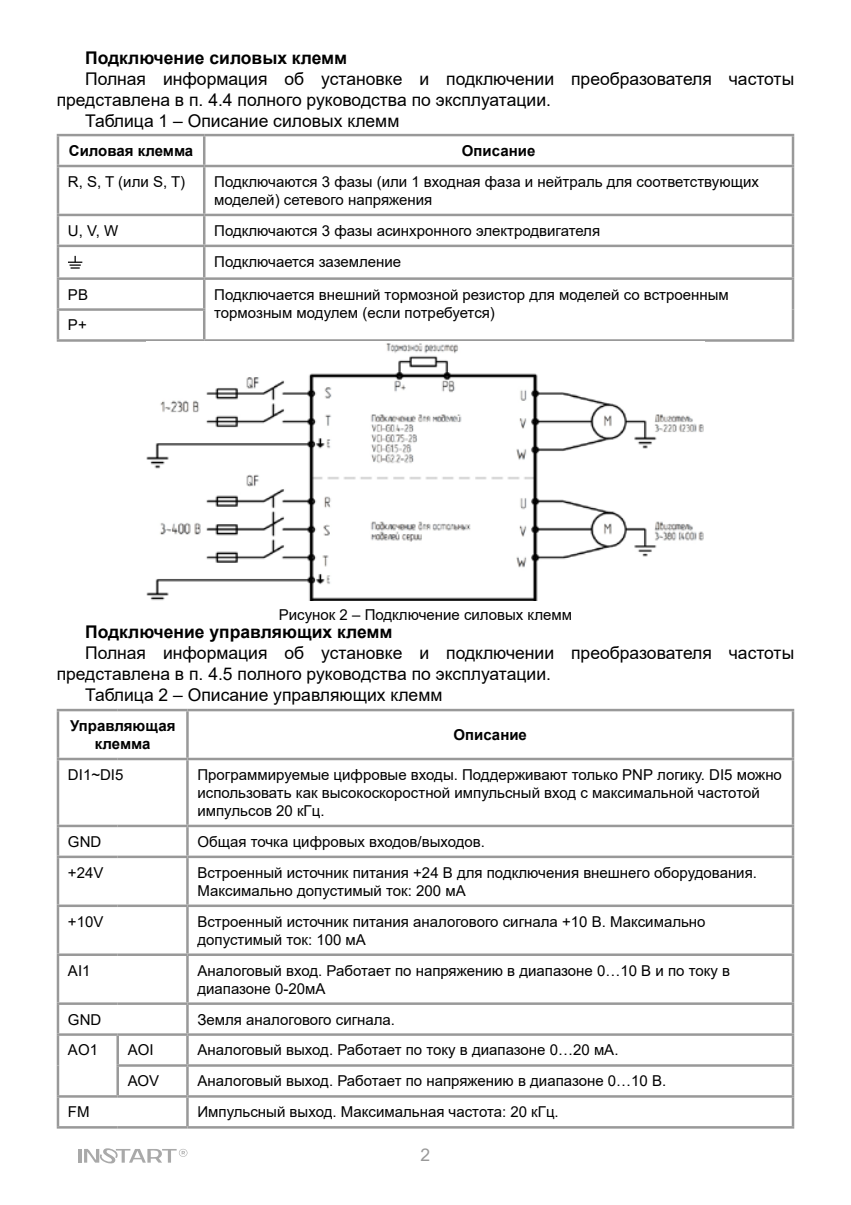
<style>
.page{position:relative;width:851px;height:1205px;background:#fff}
.page>*{position:absolute;margin:0;border:0;box-sizing:border-box;transform-origin:0 0}
.t1{font:17.5px "Arial";color:#000}
.t2{font:700 17.5px "Arial";color:#000}
.t3{font:17.5px "Arial";color:#999}
.t4{font:15px/18px "Arial";color:#000}
.t5{font:700 15px/18px "Arial";color:#000;text-align:center}
</style>
<div class="page">
<svg style="left:78px;top:1148px;width:109px;height:16px"></svg>
<hr style="left:57px;top:134px;width:147px;height:2px;background:#999">
<hr style="left:57px;top:136px;width:2px;height:29px;background:#999">
<hr style="left:204px;top:134px;width:590px;height:2px;background:#999">
<hr style="left:203px;top:136px;width:2px;height:29px;background:#999">
<hr style="left:791px;top:136px;width:3px;height:29px;background:#999">
<hr style="left:57px;top:165px;width:147px;height:2px;background:#999">
<hr style="left:57px;top:167px;width:2px;height:47px;background:#999">
<hr style="left:204px;top:165px;width:590px;height:2px;background:#999">
<hr style="left:203px;top:167px;width:2px;height:47px;background:#999">
<hr style="left:791px;top:167px;width:3px;height:47px;background:#999">
<hr style="left:57px;top:214px;width:147px;height:2px;background:#999">
<hr style="left:57px;top:216px;width:2px;height:29px;background:#999">
<hr style="left:204px;top:214px;width:590px;height:2px;background:#999">
<hr style="left:203px;top:216px;width:2px;height:29px;background:#999">
<hr style="left:791px;top:216px;width:3px;height:29px;background:#999">
<hr style="left:57px;top:245px;width:147px;height:2px;background:#999">
<hr style="left:57px;top:247px;width:2px;height:30px;background:#999">
<hr style="left:204px;top:245px;width:590px;height:2px;background:#999">
<hr style="left:203px;top:247px;width:2px;height:30px;background:#999">
<hr style="left:791px;top:247px;width:3px;height:30px;background:#999">
<hr style="left:57px;top:277px;width:147px;height:3px;background:#999">
<hr style="left:57px;top:280px;width:2px;height:28px;background:#999">
<hr style="left:204px;top:277px;width:590px;height:3px;background:#999">
<hr style="left:203px;top:280px;width:2px;height:28px;background:#999">
<hr style="left:791px;top:280px;width:3px;height:29px;background:#999">
<hr style="left:57px;top:308px;width:148px;height:3px;background:#999">
<hr style="left:57px;top:311px;width:2px;height:28px;background:#999">
<hr style="left:203px;top:311px;width:2px;height:28px;background:#999">
<hr style="left:791px;top:309px;width:3px;height:30px;background:#999">
<hr style="left:57px;top:339px;width:147px;height:3px;background:#999">
<hr style="left:204px;top:339px;width:590px;height:3px;background:#999">
<svg style="left:68px;top:256px;width:14px;height:13px"></svg>
<hr style="left:57px;top:709px;width:61px;height:2px;background:#999">
<hr style="left:57px;top:711px;width:2px;height:47px;background:#999">
<hr style="left:118px;top:709px;width:69px;height:2px;background:#999">
<hr style="left:187px;top:709px;width:607px;height:2px;background:#999">
<hr style="left:186px;top:711px;width:3px;height:47px;background:#999">
<hr style="left:791px;top:711px;width:3px;height:47px;background:#999">
<hr style="left:57px;top:758px;width:61px;height:2px;background:#999">
<hr style="left:57px;top:760px;width:2px;height:65px;background:#999">
<hr style="left:118px;top:758px;width:69px;height:2px;background:#999">
<hr style="left:187px;top:758px;width:607px;height:2px;background:#999">
<hr style="left:186px;top:760px;width:3px;height:65px;background:#999">
<hr style="left:791px;top:760px;width:3px;height:65px;background:#999">
<hr style="left:57px;top:825px;width:61px;height:2px;background:#999">
<hr style="left:57px;top:827px;width:2px;height:28px;background:#999">
<hr style="left:118px;top:825px;width:69px;height:2px;background:#999">
<hr style="left:187px;top:825px;width:607px;height:2px;background:#999">
<hr style="left:186px;top:827px;width:3px;height:28px;background:#999">
<hr style="left:791px;top:827px;width:3px;height:28px;background:#999">
<hr style="left:57px;top:855px;width:61px;height:3px;background:#999">
<hr style="left:57px;top:858px;width:2px;height:46px;background:#999">
<hr style="left:118px;top:855px;width:69px;height:3px;background:#999">
<hr style="left:187px;top:855px;width:607px;height:3px;background:#999">
<hr style="left:186px;top:858px;width:3px;height:46px;background:#999">
<hr style="left:791px;top:858px;width:3px;height:46px;background:#999">
<hr style="left:57px;top:904px;width:61px;height:3px;background:#999">
<hr style="left:57px;top:907px;width:2px;height:46px;background:#999">
<hr style="left:118px;top:904px;width:69px;height:3px;background:#999">
<hr style="left:187px;top:904px;width:607px;height:3px;background:#999">
<hr style="left:186px;top:907px;width:3px;height:46px;background:#999">
<hr style="left:791px;top:907px;width:3px;height:46px;background:#999">
<hr style="left:57px;top:953px;width:61px;height:3px;background:#999">
<hr style="left:57px;top:956px;width:2px;height:46px;background:#999">
<hr style="left:118px;top:953px;width:69px;height:3px;background:#999">
<hr style="left:187px;top:953px;width:607px;height:3px;background:#999">
<hr style="left:186px;top:956px;width:3px;height:46px;background:#999">
<hr style="left:791px;top:956px;width:3px;height:46px;background:#999">
<hr style="left:57px;top:1002px;width:61px;height:3px;background:#999">
<hr style="left:57px;top:1005px;width:2px;height:28px;background:#999">
<hr style="left:118px;top:1002px;width:69px;height:3px;background:#999">
<hr style="left:187px;top:1002px;width:607px;height:3px;background:#999">
<hr style="left:186px;top:1005px;width:3px;height:28px;background:#999">
<hr style="left:791px;top:1005px;width:3px;height:28px;background:#999">
<hr style="left:57px;top:1033px;width:61px;height:3px;background:#999">
<hr style="left:57px;top:1036px;width:2px;height:29px;background:#999">
<hr style="left:118px;top:1033px;width:69px;height:3px;background:#999">
<hr style="left:116px;top:1036px;width:3px;height:28px;background:#999">
<hr style="left:187px;top:1033px;width:607px;height:3px;background:#999">
<hr style="left:186px;top:1036px;width:3px;height:28px;background:#999">
<hr style="left:791px;top:1036px;width:3px;height:28px;background:#999">
<hr style="left:57px;top:1065px;width:2px;height:30px;background:#999">
<hr style="left:116px;top:1064px;width:71px;height:3px;background:#999">
<hr style="left:116px;top:1067px;width:3px;height:28px;background:#999">
<hr style="left:187px;top:1064px;width:607px;height:3px;background:#999">
<hr style="left:186px;top:1067px;width:3px;height:28px;background:#999">
<hr style="left:791px;top:1067px;width:3px;height:28px;background:#999">
<hr style="left:57px;top:1095px;width:61px;height:2px;background:#999">
<hr style="left:57px;top:1097px;width:2px;height:29px;background:#999">
<hr style="left:118px;top:1095px;width:69px;height:2px;background:#999">
<hr style="left:187px;top:1095px;width:607px;height:2px;background:#999">
<hr style="left:186px;top:1097px;width:3px;height:29px;background:#999">
<hr style="left:791px;top:1097px;width:3px;height:29px;background:#999">
<hr style="left:57px;top:1126px;width:61px;height:2px;background:#999">
<hr style="left:118px;top:1126px;width:69px;height:2px;background:#999">
<hr style="left:187px;top:1126px;width:607px;height:2px;background:#999">
<img style="left:146px;top:341px;width:558px;height:259px">
<p class="t2" style="left:85px;top:46px;width:263px">Подключение силовых клемм</p>
<p class="t1" style="left:85px;top:67px;width:710px">Полная информация об установке и подключении преобразователя частоты</p>
<p class="t1" style="left:57px;top:88px;width:495px">представлена в п. 4.4 полного руководства по эксплуатации.</p>
<p class="t1" style="left:85px;top:109px;width:316px">Таблица 1 – Описание силовых клемм</p>
<p class="t5" style="left:69px;top:142px;width:126px">Силовая клемма</p>
<p class="t5" style="left:462px;top:142px;width:75px">Описание</p>
<p class="t4" style="left:68px;top:173px;width:119px">R, S, T (или S, T)</p>
<p class="t4" style="left:214px;top:173px;width:546px">Подключаются 3 фазы (или 1 входная фаза и нейтраль для соответствующих моделей) сетевого напряжения</p>
<p class="t4" style="left:68px;top:221px;width:52px">U, V, W</p>
<p class="t4" style="left:214px;top:215px;width:387px;line-height:31px">Подключаются 3 фазы асинхронного электродвигателя<br>Подключается заземление</p>
<p class="t4" style="left:68px;top:285px;width:22px">PB</p>
<p class="t4" style="left:214px;top:285px;width:516px">Подключается внешний тормозной резистор для моделей со встроенным тормозным модулем (если потребуется)</p>
<p class="t4" style="left:68px;top:316px;width:20px">P+</p>
<p class="t4" style="left:279px;top:606px;width:295px">Рисунок 2 – Подключение силовых клемм</p>
<p class="t2" style="left:85px;top:619px;width:309px">Подключение управляющих клемм</p>
<p class="t1" style="left:85px;top:641px;width:710px">Полная информация об установке и подключении преобразователя частоты</p>
<p class="t1" style="left:57px;top:662px;width:495px">представлена в п. 4.5 полного руководства по эксплуатации.</p>
<p class="t1" style="left:85px;top:683px;width:359px">Таблица 2 – Описание управляющих клемм</p>
<p class="t5" style="left:70px;top:717px;width:107px">Управляющая клемма</p>
<p class="t5" style="left:453px;top:726px;width:75px">Описание</p>
<p class="t4" style="left:68px;top:765px;width:57px">DI1~DI5</p>
<p class="t4" style="left:197px;top:765px;width:586px">Программируемые цифровые входы. Поддерживают только PNP логику. DI5 можно использовать как высокоскоростной импульсный вход с максимальной частотой импульсов 20 кГц.</p>
<p class="t4" style="left:68px;top:832px;width:35px">GND</p>
<p class="t4" style="left:197px;top:832px;width:289px">Общая точка цифровых входов/выходов.</p>
<p class="t4" style="left:68px;top:863px;width:37px">+24V</p>
<p class="t4" style="left:197px;top:863px;width:561px">Встроенный источник питания +24 В для подключения внешнего оборудования.<br>Максимально допустимый ток: 200 мА</p>
<p class="t4" style="left:68px;top:912px;width:37px">+10V</p>
<p class="t4" style="left:197px;top:912px;width:509px">Встроенный источник питания аналогового сигнала +10 В. Максимально допустимый ток: 100 мА</p>
<p class="t4" style="left:68px;top:961px;width:24px">AI1</p>
<p class="t4" style="left:197px;top:961px;width:534px">Аналоговый вход. Работает по напряжению в диапазоне 0…10 В и по току в диапазоне 0-20мА</p>
<p class="t4" style="left:68px;top:1010px;width:35px">GND</p>
<p class="t4" style="left:197px;top:1010px;width:199px">Земля аналогового сигнала.</p>
<p class="t4" style="left:68px;top:1041px;width:32px">AO1</p>
<p class="t4" style="left:128px;top:1041px;width:27px">AOI</p>
<p class="t4" style="left:197px;top:1041px;width:422px">Аналоговый выход. Работает по току в диапазоне 0…20 мА.</p>
<p class="t4" style="left:128px;top:1072px;width:33px">АОV</p>
<p class="t4" style="left:197px;top:1072px;width:470px">Аналоговый выход. Работает по напряжению в диапазоне 0…10 В.</p>
<p class="t4" style="left:68px;top:1103px;width:23px">FM</p>
<p class="t4" style="left:197px;top:1103px;width:363px">Импульсный выход. Максимальная частота: 20 кГц.</p>
<p class="t3" style="left:420px;top:1143px;width:11px">2</p>
</div>
